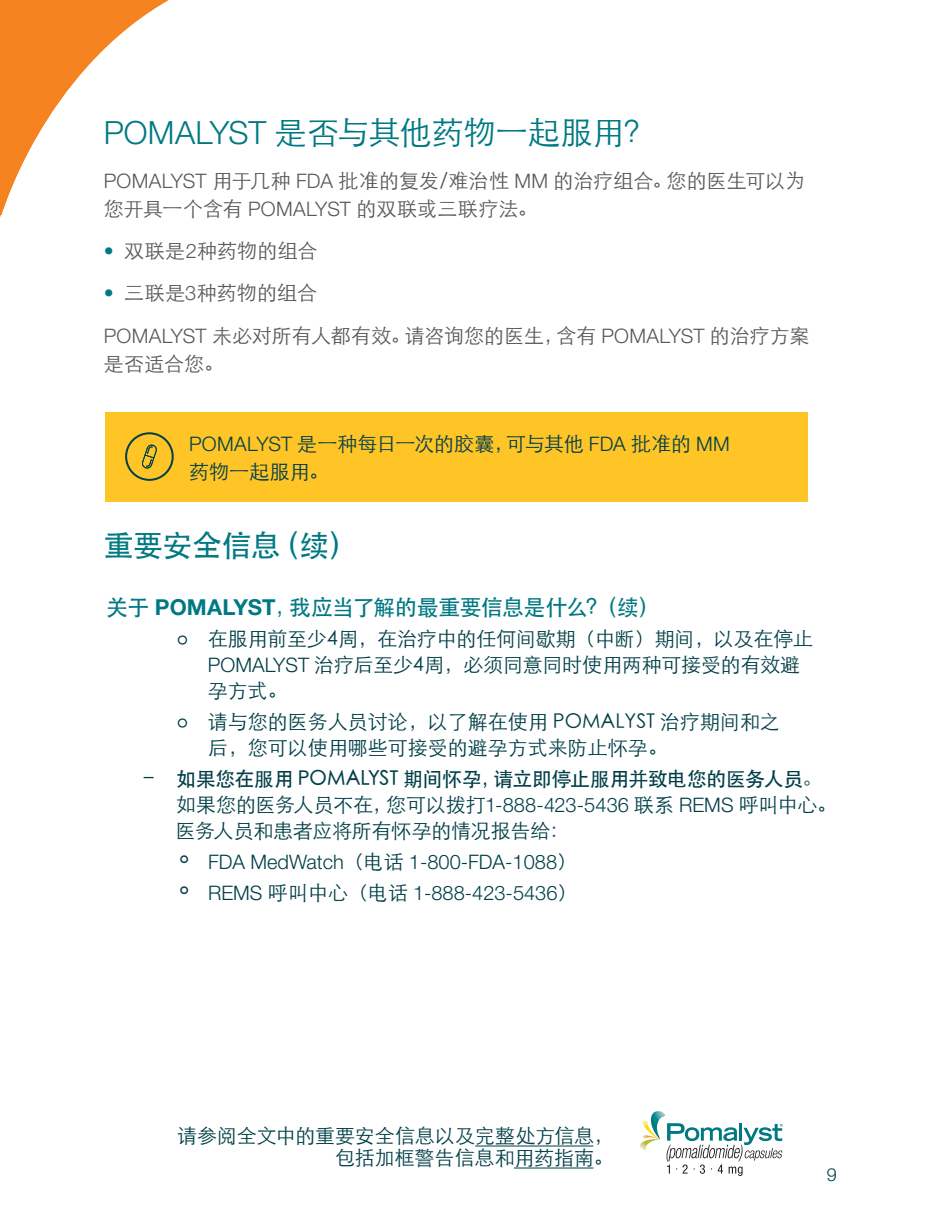
<style>
.page{position:relative;width:936px;height:1224px;background:#fff}
.page>*{position:absolute;margin:0;border:0;box-sizing:border-box;transform-origin:0 0}
.t1{font:300 32px "ST Heiti SC";letter-spacing:-.005em;color:#007983}
.t2{font:500 30px "ST Heiti SC";letter-spacing:-.02em;color:#007983}
.t3{font:500 22px "ST Heiti SC";letter-spacing:-.03em;color:#007983}
.t4{font:300 20px/26px "ST Heiti SC";letter-spacing:-.01em;color:#023f48}
.t5{font:300 20px/28px "ST Heiti SC";letter-spacing:.005em;color:#58595b}
.t6{font:300 20px/31px "Helvetica Neue LT Std";color:#023f48}
.t7{font:300 18px "Helvetica Neue LT Std";color:#023f48}
.s1{font-family:"Helvetica Neue LT Std"}
.s2{font-family:"Helvetica Neue LT Std";color:#007983}
.s3{font-family:"Helvetica Neue LT Std";font-weight:700}
.s4{font-family:"Helvetica Neue LT Std";font-size:32px}
.s5{font-weight:500}
.s6{font-family:"ST Heiti SC";font-size:32px}
.s7{font-family:"ST Heiti SC"}
</style>
<div class="page">
<svg style="left:0;top:0;width:167px;height:218px"></svg>
<div style="left:105px;top:412px;width:703px;height:90px;background:#ffc425"></div>
<svg style="left:640px;top:1111px;width:143px;height:65px"></svg>
<hr style="left:475px;top:1146px;width:118px;height:1px;background:#023f48">
<hr style="left:514px;top:1168px;width:79px;height:1px;background:#023f48">
<div style="left:125px;top:432px;width:49px;height:49px;border:2px solid #023f48;border-radius:50%"></div>
<svg style="left:142px;top:445px;width:15px;height:24px"></svg>
<h1 class="t1" style="left:104px;top:104px;width:554px"><span class="s1">POMALYST</span> 是否与其他药物一起服用？</h1>
<p class="t5" style="left:104px;top:164px;width:703px"><span class="s1">POMALYST</span> 用于几种 <span class="s1">FDA</span> 批准的复发/难治性 <span class="s1">MM</span> 的治疗组合。您的医生可以为您开具一个含有 <span class="s1">POMALYST</span> 的双联或三联疗法。</p>
<p class="t5" style="left:104px;top:235px;width:215px"><span class="s2">•</span> 双联是<span class="s1">2</span>种药物的组合</p>
<p class="t5" style="left:104px;top:270px;width:707px;line-height:42.4px"><span class="s2">•</span> 三联是<span class="s1">3</span>种药物的组合<br><span class="s1">POMALYST</span> 未必对所有人都有效。请咨询您的医生，含有 <span class="s1">POMALYST</span> 的治疗方案</p>
<p class="t5" style="left:104px;top:347px;width:122px">是否适合您。</p>
<p class="t4" style="left:189px;top:427px;width:542px;line-height:28px"><span class="s1">POMALYST</span> 是一种每日一次的胶囊，可与其他 <span class="s1">FDA</span> 批准的 <span class="s1">MM</span>药物一起服用。</p>
<h2 class="t2" style="left:104px;top:529px;width:255px">重要安全信息（续）</h2>
<p class="t3" style="left:106px;top:595px;width:555px">关于 <span class="s3">POMALYST</span>，我应当了解的最重要信息是什么？（续）</p>
<p class="t4" style="left:208px;top:624px;width:607px;text-indent:-32px"><span class="s4">°</span> 在服用前至少4周，在治疗中的任何间歇期（中断）期间，以及在停止<br><span class="s1">POMALYST</span> 治疗后至少4周，必须同意同时使用两种可接受的有效避孕方式。</p>
<p class="t4" style="left:208px;top:707px;width:573px;text-indent:-32px"><span class="s4">°</span> 请与您的医务人员讨论，以了解在使用 POMALYST 治疗期间和之后，您可以使用哪些可接受的避孕方式来防止怀孕。</p>
<p class="t4" style="left:176px;top:764px;width:662px;text-indent:-32px">– <span class="s5">如果您在服用 POMALYST 期间怀孕，请立即停止服用并致电您的医务人员。</span>如果您的医务人员不在，您可以拨打<span class="s1">1-888-423-5436</span> 联系 <span class="s1">REMS</span> 呼叫中心。医务人员和患者应将所有怀孕的情况报告给：</p>
<p class="t6" style="left:176px;top:846px;width:403px"><span class="s6">°</span>FDA MedWatch<span class="s7">（电话</span> 1-800-FDA-1088<span class="s7">）</span><span class="s6">°</span>REMS <span class="s7">呼叫中心（电话</span> 1-888-423-5436<span class="s7">）</span></p>
<p class="t4" style="left:177px;top:1123px;width:438px;line-height:22px;text-align:right">请参阅全文中的重要安全信息以及完整处方信息，包括加框警告信息和用药指南。</p>
<p class="t7" style="left:827px;top:1163px;width:12px">9</p>
</div>
